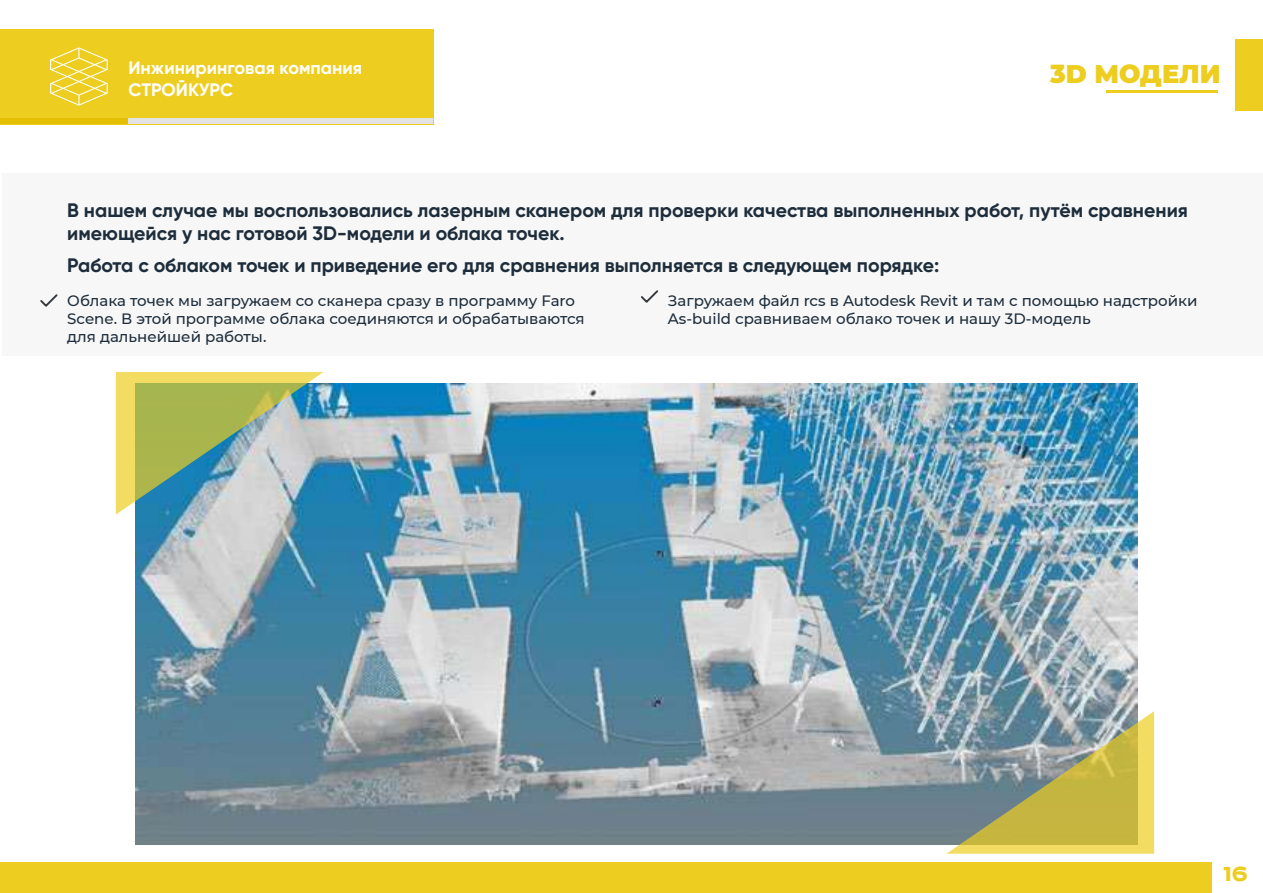
<style>
.page{position:relative;width:1263px;height:893px;background:#fff}
.page>*{position:absolute;margin:0;border:0;box-sizing:border-box;transform-origin:0 0}
.t1{font:900 25.65px "Road Radio";color:#edcd1f}
.t2{font:900 25.5px "Montserrat";color:#edcd1f}
.t3{font:700 19.5px/23.4px "Gilroy";color:#1e2d3b}
.t4{font:700 18px/21.6px "Gilroy";color:#fff}
.t5{font:500 15px/18px "Montserrat";color:#1e2d3b}
</style>
<div class="page">
<div style="left:0;top:863px;width:1212px;height:30px;background:#edcd1f"></div>
<div style="left:0;top:29px;width:433px;height:95px;background:#edcd1f"></div>
<div style="left:0;top:118px;width:128px;height:6px;background:#e3bf00"></div>
<div style="left:128px;top:118px;width:305px;height:6px;background:#e3e3e3"></div>
<svg style="left:50px;top:47px;width:58px;height:59px"></svg>
<hr style="left:1106px;top:91px;width:111px;height:2px;background:#edcd1f">
<div style="left:1235px;top:39px;width:28px;height:72px;background:#edcd1f"></div>
<div style="left:2px;top:173px;width:1261px;height:183px;background:#f7f7f7"></div>
<svg style="left:40px;top:294px;width:18px;height:13px"></svg>
<svg style="left:641px;top:290px;width:18px;height:13px"></svg>
<img style="left:136px;top:383px;width:1001px;height:461px">
<svg style="left:946px;top:711px;width:208px;height:143px;background:#a9aa74"></svg>
<svg style="left:116px;top:372px;width:208px;height:142px;background:#a5b98c"></svg>
<p class="t4" style="left:128px;top:57px;width:235px">Инжиниринговая компания<br>СТРОЙКУРС</p>
<h2 class="t2" style="left:1050px;top:54px;width:172px">3D МОДЕЛИ</h2>
<h3 class="t3" style="left:67px;top:198px;width:1122px">В нашем случае мы воспользовались лазерным сканером для проверки качества выполненных работ, путём сравнения имеющейся у нас готовой 3D-модели и облака точек.</h3>
<h3 class="t3" style="left:67px;top:253px;width:873px">Работа с облаком точек и приведение его для сравнения выполняется в следующем порядке:</h3>
<p class="t5" style="left:67px;top:291px;width:519px">Облака точек мы загружаем со сканера сразу в программу Faro<br>Scene. В этой программе облака соединяются и обрабатываются для дальнейшей работы.</p>
<p class="t5" style="left:668px;top:291px;width:531px">Загружаем файл rcs в Autodesk Revit и там с помощью надстройки<br>As-build сравниваем облако точек и нашу 3D-модель</p>
<h1 class="t1" style="left:1223px;top:860px;width:26px">16</h1>
</div>
